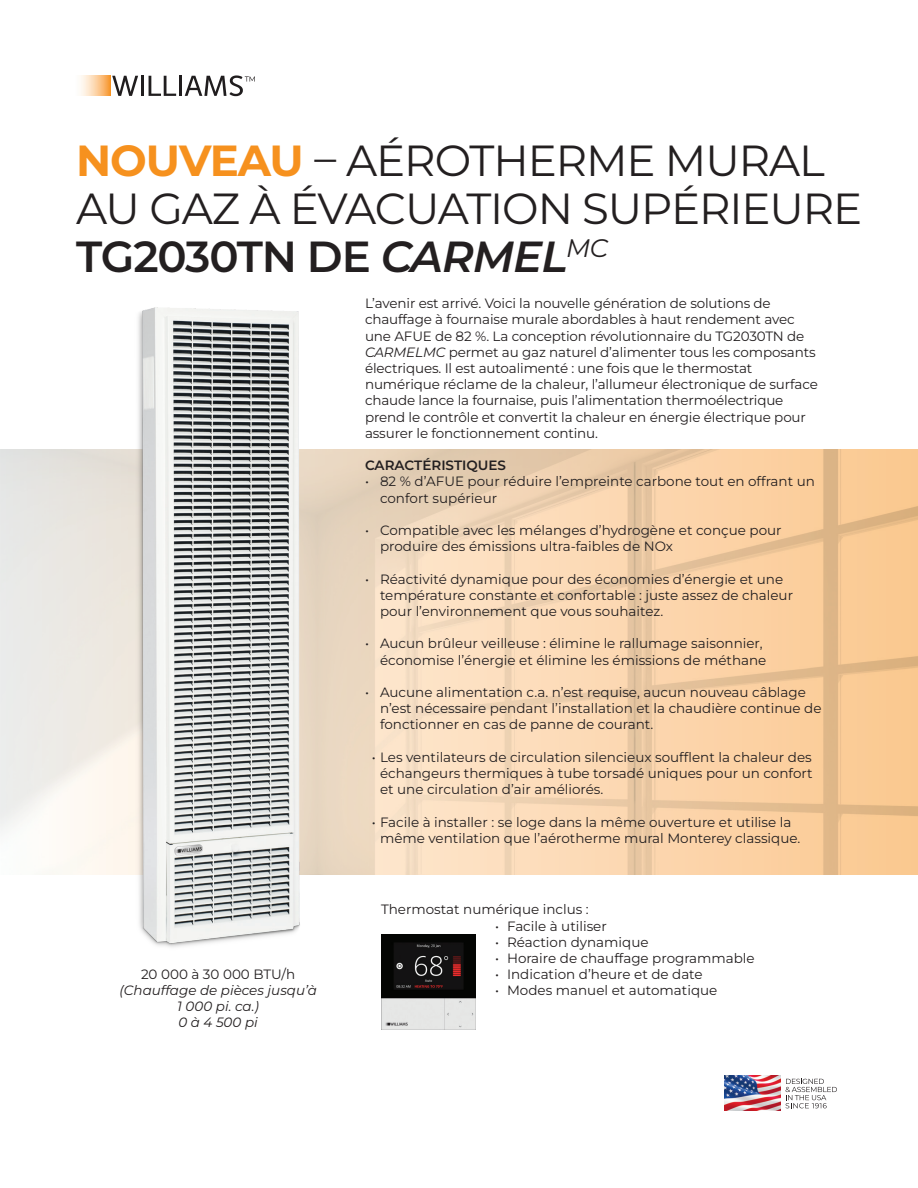
<style>
.page{position:relative;width:918px;height:1188px;background:#fff}
.page>*{position:absolute;margin:0;border:0;box-sizing:border-box;transform-origin:0 0}
.Paragraphs{font:43.5px/48px "Montserrat";letter-spacing:-.025em;color:#231f20}
.t1{font:13.5px/16.2px "Montserrat";color:#231f20}
.t2{font:italic 13.5px/16.2px "Montserrat";color:#231f20;text-align:center}
.t3{font:600 13.5px "Montserrat";color:#231f20}
.s1{font-weight:700;color:#f6911e}
.s2{font-weight:600}
.s3{font-weight:600;font-style:italic}
.s4{font-style:italic}
</style>
<div class="page">
<svg style="left:2px;top:449px;width:916px;height:425px;background:#f4d6b4"></svg>
<img style="left:91px;top:307px;width:255px;height:640px">
<svg style="left:112px;top:76px;width:26px;height:20px"></svg>
<hr style="left:141px;top:76px;width:3px;height:20px;background:#201d1e">
<svg style="left:149px;top:76px;width:27px;height:20px"></svg>
<hr style="left:179px;top:76px;width:3px;height:20px;background:#201d1e">
<img style="left:81px;top:76px;width:29px;height:20px">
<svg style="left:185px;top:75px;width:70px;height:21px"></svg>
<img style="left:725px;top:1076px;width:56px;height:34px">
<svg style="left:786px;top:1079px;width:51px;height:29px"></svg>
<img style="left:381px;top:935px;width:95px;height:95px">
<p class="Paragraphs" style="left:76px;top:135px;width:788px"><span class="s1">NOUVEAU</span> – AÉROTHERME MURAL<br>AU GAZ À ÉVACUATION SUPÉRIEURE<br><span class="s2">TG2030TN DE</span> <span class="s3">CARMEL</span><sup>MC</sup></p>
<p class="t1" style="left:365px;top:295px;width:454px">L’avenir est arrivé. Voici la nouvelle génération de solutions de chauffage à fournaise murale abordables à haut rendement avec une AFUE de 82 %. La conception révolutionnaire du TG2030TN de <span class="s4">CARMELMC</span> permet au gaz naturel d’alimenter tous les composants électriques. Il est autoalimenté : une fois que le thermostat numérique réclame de la chaleur, l’allumeur électronique de surface chaude lance la fournaise, puis l’alimentation thermoélectrique prend le contrôle et convertit la chaleur en énergie électrique pour assurer le fonctionnement continu.</p>
<p class="t3" style="left:365px;top:456px;width:142px">CARACTÉRISTIQUES</p>
<p class="t1" style="left:380px;top:473px;width:436px;text-indent:-15px">• 82 % d’AFUE pour réduire l’empreinte carbone tout en offrant un confort supérieur</p>
<p class="t1" style="left:380px;top:522px;width:403px;text-indent:-15px">• Compatible avec les mélanges d’hydrogène et conçue pour produire des émissions ultra-faibles de NOx</p>
<p class="t1" style="left:380px;top:570px;width:415px;text-indent:-15px">• Réactivité dynamique pour des économies d’énergie et une température constante et confortable : juste assez de chaleur pour l’environnement que vous souhaitez.</p>
<p class="t1" style="left:365px;top:635px;width:403px;text-align:right">• Aucun brûleur veilleuse : élimine le rallumage saisonnier, économise l’énergie et élimine les émissions de méthane</p>
<p class="t1" style="left:380px;top:684px;width:443px;text-indent:-15px">• Aucune alimentation c.a. n’est requise, aucun nouveau câblage n’est nécessaire pendant l’installation et la chaudière continue de fonctionner en cas de panne de courant.</p>
<p class="t1" style="left:380px;top:749px;width:434px;text-align:justify;text-indent:-8px">• Les ventilateurs de circulation silencieux soufflent la chaleur des échangeurs thermiques à tube torsadé uniques pour un confort et une circulation d’air améliorés.</p>
<p class="t1" style="left:380px;top:813px;width:422px;text-indent:-8px">• Facile à installer : se loge dans la même ouverture et utilise la même ventilation que l’aérotherme mural Monterey classique.</p>
<p class="t1" style="left:141px;top:965px;width:156px">20 000 à 30 000 BTU/h</p>
<p class="t2" style="left:119px;top:981px;width:199px">(Chauffage de pièces jusqu’à<br>1 000 pi. ca.)</p>
<p class="t2" style="left:178px;top:1014px;width:81px">0 à 4 500 pi</p>
<p class="t1" style="left:381px;top:901px;width:209px">Thermostat numérique inclus :</p>
<p class="t1" style="left:495px;top:917px;width:113px">• Facile à utiliser</p>
<p class="t1" style="left:495px;top:934px;width:155px">• Réaction dynamique</p>
<p class="t1" style="left:495px;top:950px;width:261px">• Horaire de chauffage programmable</p>
<p class="t1" style="left:495px;top:966px;width:209px">• Indication d’heure et de date</p>
<p class="t1" style="left:495px;top:982px;width:224px">• Modes manuel et automatique</p>
</div>
